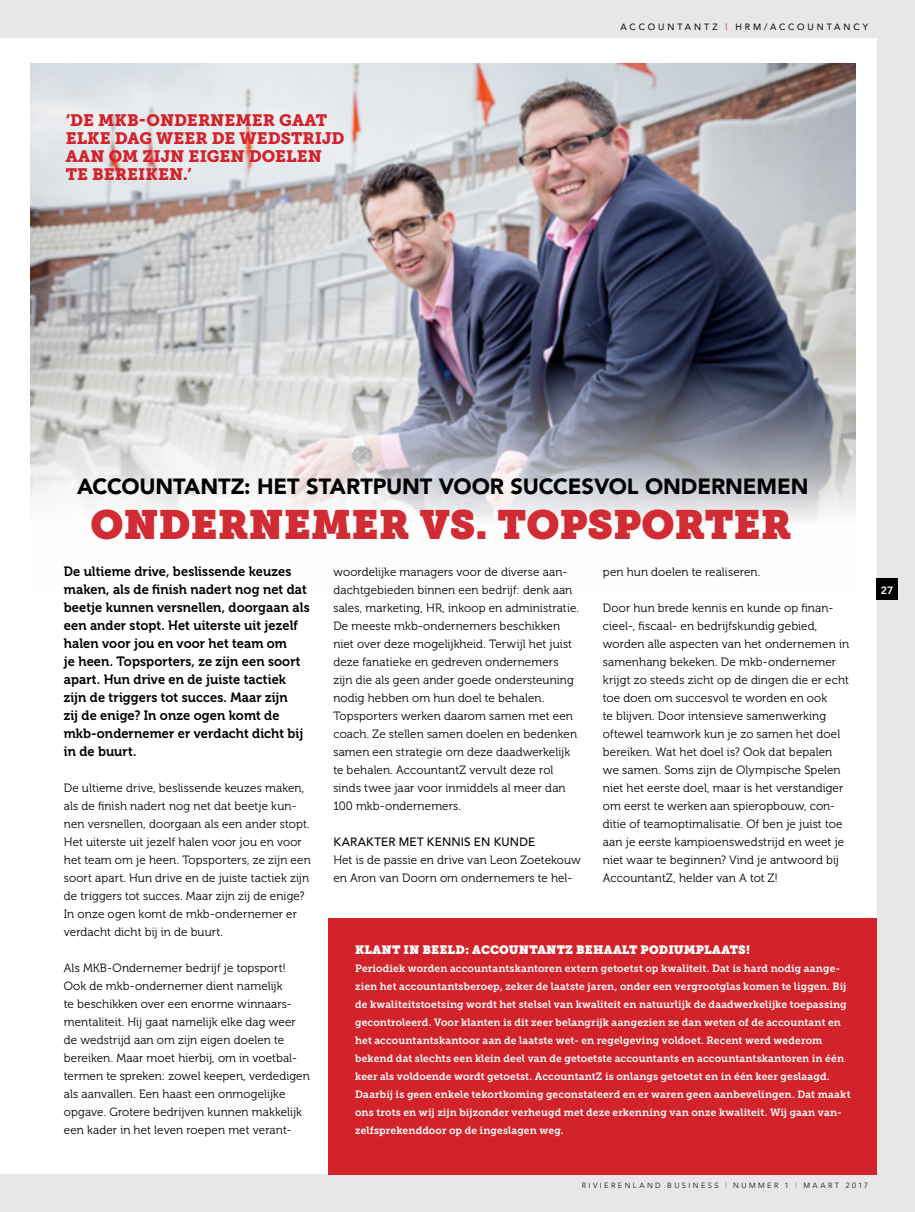
<style>
.page{position:relative;width:915px;height:1212px;background:#fff}
.page>*{position:absolute;margin:0;border:0;box-sizing:border-box;transform-origin:0 0}
.t1{font:40.5px "Museo Slab";color:#d12b33}
.t2{font:900 21.9px "Avenir";letter-spacing:-.005em;color:#000}
.t3{font:16.5px/18px "Museo Slab 900";letter-spacing:.005em;color:#d2232a}
.t4{font:13.5px/18px "Museo 700";letter-spacing:.005em;color:#000;scale:.95 1}
.t5{font:12px/18px "Museo 300";letter-spacing:.01em;color:#000}
.t6{font:12px "Museo Slab";letter-spacing:.015em;color:#fff}
.t7{font:500 12px "Avenir";letter-spacing:.015em;color:#000}
.t8{font:10.5px/18px "Museo Slab 700";letter-spacing:.015em;color:#fff}
.t9{font:800 10.5px "Avenir";color:#fff}
.t10{font:9px "Avenir";letter-spacing:.325em;color:#000}
.t11{font:300 7.5px "Avenir";letter-spacing:.32em;color:#000}
.s1{color:#d71d24}
</style>
<div class="page">
<div style="left:1px;top:0;width:913px;height:1212px;background:#e6e7e8"></div>
<div style="left:0;top:38px;width:876px;height:1136px;background:#fff"></div>
<div style="left:876px;top:578px;width:21px;height:22px;background:#000"></div>
<div style="left:328px;top:918px;width:548px;height:257px;background:#d2232a"></div>
<img style="left:31px;top:64px;width:823px;height:456px">
<h3 class="t3" style="left:66px;top:111px;width:280px">‘DE MKB-ONDERNEMER GAAT<br>ELKE DAG WEER DE WEDSTRIJD<br>AAN OM ZIJN EIGEN DOELEN<br>TE BEREIKEN.’</h3>
<p class="t10" style="left:620px;top:22px;width:249px">ACCOUNTANTZ <span class="s1">|</span> HRM/ACCOUNTANCY</p>
<h2 class="t2" style="left:77px;top:474px;width:732px">ACCOUNTANTZ: HET STARTPUNT VOOR SUCCESVOL ONDERNEMEN</h2>
<h1 class="t1" style="left:90px;top:501px;width:702px">ONDERNEMER VS. TOPSPORTER</h1>
<p class="t4" style="left:64px;top:563px;width:260px">De ultieme drive, beslissende keuzes maken, als de finish nadert nog net dat beetje kunnen versnellen, doorgaan als een ander stopt. Het uiterste uit jezelf halen voor jou en voor het team om<br>je heen. Topsporters, ze zijn een soort apart. Hun drive en de juiste tactiek zijn de triggers tot succes. Maar zijn<br>zij de enige? In onze ogen komt de mkb-ondernemer er verdacht dicht bij in de buurt.</p>
<p class="t5" style="left:64px;top:779px;width:248px">De ultieme drive, beslissende keuzes maken, als de finish nadert nog net dat beetje kun&shy;nen versnellen, doorgaan als een ander stopt.<br>Het uiterste uit jezelf halen voor jou en voor het team om je heen. Topsporters, ze zijn een soort apart. Hun drive en de juiste tactiek zijn de triggers tot succes. Maar zijn zij de enige?<br>In onze ogen komt de mkb-ondernemer er verdacht dicht bij in de buurt.</p>
<p class="t5" style="left:64px;top:959px;width:247px">Als MKB-Ondernemer bedrijf je topsport!<br>Ook de mkb-ondernemer dient namelijk<br>te beschikken over een enorme winnaars&shy;mentaliteit. Hij gaat namelijk elke dag weer de wedstrijd aan om zijn eigen doelen te bereiken. Maar moet hierbij, om in voetbal&shy;termen te spreken: zowel keepen, verdedigen als aanvallen. Een haast een onmogelijke opgave. Grotere bedrijven kunnen makkelijk een kader in het leven roepen met verant-</p>
<p class="t5" style="left:333px;top:563px;width:247px">woordelijke managers voor de diverse aan&shy;dachtgebieden binnen een bedrijf: denk aan sales, marketing, HR, inkoop en administratie.<br>De meeste mkb-ondernemers beschikken niet over deze mogelijkheid. Terwijl het juist deze fanatieke en gedreven ondernemers zijn die als geen ander goede ondersteuning nodig hebben om hun doel te behalen.<br>Topsporters werken daarom samen met een coach. Ze stellen samen doelen en bedenken samen een strategie om deze daadwerkelijk te behalen. AccountantZ vervult deze rol sinds twee jaar voor inmiddels al meer dan 100 mkb-ondernemers.</p>
<p class="t7" style="left:333px;top:835px;width:203px">KARAKTER MET KENNIS EN KUNDE</p>
<p class="t5" style="left:333px;top:851px;width:249px">Het is de passie en drive van Leon Zoetekouw en Aron van Doorn om ondernemers te hel-</p>
<p class="t5" style="left:602px;top:563px;width:159px">pen hun doelen te realiseren.</p>
<p class="t5" style="left:602px;top:599px;width:247px">Door hun brede kennis en kunde op finan&shy;cieel-, fiscaal- en bedrijfskundig gebied, worden alle aspecten van het ondernemen in samenhang bekeken. De mkb-ondernemer krijgt zo steeds zicht op de dingen die er echt toe doen om succesvol te worden en ook<br>te blijven. Door intensieve samenwerking oftewel teamwork kun je zo samen het doel bereiken. Wat het doel is? Ook dat bepalen we samen. Soms zijn de Olympische Spelen niet het eerste doel, maar is het verstandiger om eerst te werken aan spieropbouw, con&shy;ditie of teamoptimalisatie. Of ben je juist toe aan je eerste kampioenswedstrijd en weet je niet waar te beginnen? Vind je antwoord bij AccountantZ, helder van A tot Z!</p>
<p class="t6" style="left:355px;top:943px;width:396px">KLANT IN BEELD: ACCOUNTANTZ BEHAALT PODIUMPLAATS!</p>
<p class="t8" style="left:355px;top:959px;width:496px">Periodiek worden accountantskantoren extern getoetst op kwaliteit. Dat is hard nodig aange&shy;zien het accountantsberoep, zeker de laatste jaren, onder een vergrootglas komen te liggen. Bij de kwaliteitstoetsing wordt het stelsel van kwaliteit en natuurlijk de daadwerkelijke toepassing gecontroleerd. Voor klanten is dit zeer belangrijk aangezien ze dan weten of de accountant en het accountantskantoor aan de laatste wet- en regelgeving voldoet. Recent werd wederom bekend dat slechts een klein deel van de getoetste accountants en accountantskantoren in één keer als voldoende wordt getoetst. AccountantZ is onlangs getoetst en in één keer geslaagd.<br>Daarbij is geen enkele tekortkoming geconstateerd en er waren geen aanbevelingen. Dat maakt ons trots en wij zijn bijzonder verheugd met deze erkenning van onze kwaliteit. Wij gaan van&shy;zelfsprekenddoor op de ingeslagen weg.</p>
<p class="t9" style="left:880px;top:584px;width:14px">27</p>
<p class="t11" style="left:581px;top:1181px;width:288px">RIVIERENLAND BUSINESS <span class="s1">|</span> NUMMER 1 <span class="s1">|</span> MAART 2017</p>
</div>
